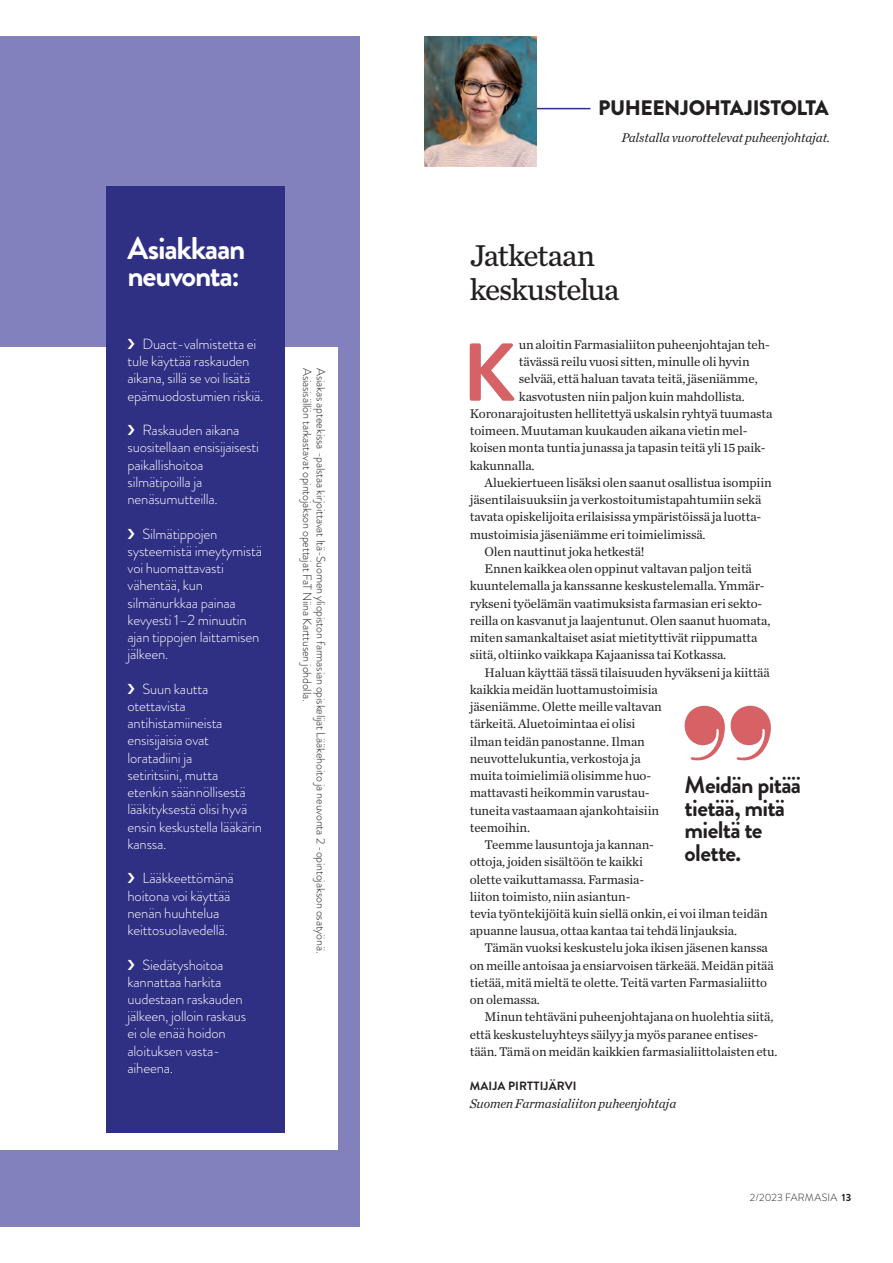
<style>
.page{position:relative;width:893px;height:1263px;background:#fff}
.page>*{position:absolute;margin:0;border:0;box-sizing:border-box;transform-origin:0 0}
.t1{font:700 81.9px "Brandon Grotesque";color:#d66265}
.t2{font:31.5px/34.5px "Chronicle Text G3";letter-spacing:-.035em;color:#231f20}
.t3{font:700 31.5px/27px "Brandon Grotesque";letter-spacing:-.04em;color:#fff}
.t4{font:700 24px/22.5px "Brandon Grotesque";letter-spacing:-.03em;color:#231f20}
.t5{font:900 21px "Brandon Grotesque";letter-spacing:-.02em;color:#231f20}
.t6{font:300 14.7px/17.2px "Brandon Grotesque";letter-spacing:-.015em;color:#fff}
.t7{font:13.2px "Chronicle Text G1";letter-spacing:-.01em;color:#231f20}
.t8{font:italic 13.2px "Chronicle Text G1";letter-spacing:-.01em;color:#231f20}
.t9{font:300 12px/13.5px "Brandon Grotesque";letter-spacing:-.015em;color:#231f20}
.t10{font:700 12px "Brandon Grotesque";letter-spacing:.01em;color:#231f20}
.t11{font:300 10.5px "Brandon Grotesque";letter-spacing:.015em;color:#231f20}
.s1{font-weight:700}
</style>
<div class="page">
<div style="left:0;top:36px;width:360px;height:1190px;background:#8280bd"></div>
<div style="left:0;top:348px;width:337px;height:802px;background:#fff"></div>
<hr style="left:443px;top:108px;width:147px;height:1px;background:#2f2f84">
<img style="left:424px;top:36px;width:112px;height:131px">
<div style="left:106px;top:187px;width:179px;height:946px;background:#2f2f84"></div>
<svg style="left:684px;top:705px;width:87px;height:56px"></svg>
<h2 class="t3" style="left:127px;top:235px;width:119px">Asiakkaan neuvonta:</h2>
<p class="t6" style="left:128px;top:335px;width:137px;text-indent:15px">Duact-valmistetta ei tule käyttää raskauden aikana, sillä se voi lisätä epämuodostumien riskiä.</p>
<p class="t6" style="left:128px;top:421px;width:133px;text-indent:15px">Raskauden aikana suositellaan ensisijaisesti paikallishoitoa silmätipoilla ja nenäsumutteilla.</p>
<p class="t6" style="left:128px;top:525px;width:136px;text-indent:15px">Silmätippojen systeemistä imeytymistä voi huomattavasti vähentää, kun silmänurkkaa painaa kevyesti 1–2 minuutin ajan tippojen laittamisen jälkeen.</p>
<p class="t6" style="left:128px;top:680px;width:136px;text-indent:15px">Suun kautta otettavista antihistamiineista ensisijaisia ovat loratadiini ja<br>setiritsiini, mutta etenkin säännöllisestä lääkityksestä olisi hyvä ensin keskustella lääkärin kanssa.</p>
<p class="t6" style="left:128px;top:870px;width:108px;text-indent:15px">Lääkkeettömänä hoitona voi käyttää nenän huuhtelua keittosuolavedellä.</p>
<p class="t6" style="left:128px;top:956px;width:120px;text-indent:15px">Siedätyshoitoa kannattaa harkita uudestaan raskauden jälkeen, jolloin raskaus ei ole enää hoidon aloituksen vasta&shy;aiheena.</p>
<p class="t9" style="left:328px;top:368px;width:587px;rotate:90deg">Asiakas apteekissa -palstaa kirjoittavat Itä-Suomen yliopiston farmasian opiskelijat Lääkehoito ja neuvonta 2 -opintojakson osatyönä.<br>Asiasisällön tarkastavat opintojakson opettajat FaT Niina Karttusen johdolla.</p>
<h3 class="t5" style="left:598px;top:100px;width:232px">PUHEENJOHTAJISTOLTA</h3>
<p class="t8" style="left:621px;top:132px;width:210px">Palstalla vuorottelevat puheenjohtajat.</p>
<h2 class="t2" style="left:470px;top:239px;width:151px">Jatketaan keskustelua</h2>
<h1 class="t1" style="left:462px;top:325px;width:55px">K</h1>
<p class="t7" style="left:519px;top:340px;width:253px">un aloitin Farmasialiiton puheenjohtajan teh-</p>
<p class="t7" style="left:519px;top:357px;width:232px">tävässä reilu vuosi sitten, minulle oli hyvin</p>
<p class="t7" style="left:519px;top:374px;width:240px">selvää, että haluan tavata teitä, jäseniämme,</p>
<p class="t7" style="left:519px;top:391px;width:227px">kasvotusten niin paljon kuin mahdollista.</p>
<p class="t7" style="left:470px;top:408px;width:304px">Koronarajoitusten hellitettyä uskalsin ryhtyä tuumasta</p>
<p class="t7" style="left:470px;top:426px;width:279px">toimeen. Muutaman kuukauden aikana vietin mel-</p>
<p class="t7" style="left:470px;top:443px;width:297px">koisen monta tuntia junassa ja tapasin teitä yli 15 paik-</p>
<p class="t7" style="left:470px;top:460px;width:66px">kakunnalla.</p>
<p class="t7" style="left:485px;top:477px;width:289px">Aluekiertueen lisäksi olen saanut osallistua isompiin</p>
<p class="t7" style="left:470px;top:495px;width:293px">jäsentilaisuuksiin ja verkostoitumistapahtumiin sekä</p>
<p class="t7" style="left:470px;top:512px;width:293px">tavata opiskelijoita erilaisissa ympäristöissä ja luotta-</p>
<p class="t7" style="left:470px;top:529px;width:237px">mustoimisia jäseniämme eri toimielimissä.</p>
<p class="t7" style="left:485px;top:546px;width:162px">Olen nauttinut joka hetkestä!</p>
<p class="t7" style="left:485px;top:564px;width:269px">Ennen kaikkea olen oppinut valtavan paljon teitä</p>
<p class="t7" style="left:470px;top:581px;width:296px">kuuntelemalla ja kanssanne keskustelemalla. Ymmär-</p>
<p class="t7" style="left:470px;top:598px;width:294px">rykseni työelämän vaatimuksista farmasian eri sekto-</p>
<p class="t7" style="left:470px;top:615px;width:302px">reilla on kasvanut ja laajentunut. Olen saanut huomata,</p>
<p class="t7" style="left:470px;top:633px;width:289px">miten samankaltaiset asiat mietityttivät riippumatta</p>
<p class="t7" style="left:470px;top:650px;width:258px">siitä, oltiinko vaikkapa Kajaanissa tai Kotkassa.</p>
<p class="t7" style="left:485px;top:667px;width:287px">Haluan käyttää tässä tilaisuuden hyväkseni ja kiittää</p>
<p class="t7" style="left:470px;top:684px;width:190px">kaikkia meidän luottamustoimisia</p>
<p class="t7" style="left:470px;top:702px;width:194px">jäseniämme. Olette meille valtavan</p>
<p class="t7" style="left:470px;top:719px;width:167px">tärkeitä. Aluetoimintaa ei olisi</p>
<p class="t7" style="left:470px;top:736px;width:177px">ilman teidän panostanne. Ilman</p>
<p class="t7" style="left:470px;top:753px;width:172px">neuvottelukuntia, verkostoja ja</p>
<p class="t7" style="left:470px;top:771px;width:183px">muita toimielimiä olisimme huo-</p>
<p class="t7" style="left:470px;top:788px;width:182px">mattavasti heikommin varustau-</p>
<p class="t7" style="left:470px;top:805px;width:191px">tuneita vastaamaan ajankohtaisiin</p>
<p class="t7" style="left:470px;top:822px;width:62px">teemoihin.</p>
<p class="t7" style="left:485px;top:840px;width:171px">Teemme lausuntoja ja kannan-</p>
<p class="t7" style="left:470px;top:857px;width:175px">ottoja, joiden sisältöön te kaikki</p>
<p class="t7" style="left:470px;top:874px;width:176px">olette vaikuttamassa. Farmasia-</p>
<p class="t7" style="left:470px;top:891px;width:162px">liiton toimisto, niin asiantun-</p>
<p class="t7" style="left:470px;top:909px;width:299px">tevia työntekijöitä kuin siellä onkin, ei voi ilman teidän</p>
<p class="t7" style="left:470px;top:926px;width:269px">apuanne lausua, ottaa kantaa tai tehdä linjauksia.</p>
<p class="t7" style="left:485px;top:943px;width:285px">Tämän vuoksi keskustelu joka ikisen jäsenen kanssa</p>
<p class="t7" style="left:470px;top:960px;width:306px">on meille antoisaa ja ensiarvoisen tärkeää. Meidän pitää</p>
<p class="t7" style="left:470px;top:977px;width:299px">tietää, mitä mieltä te olette. Teitä varten Farmasialiitto</p>
<p class="t7" style="left:470px;top:995px;width:72px">on olemassa.</p>
<p class="t7" style="left:485px;top:1012px;width:290px">Minun tehtäväni puheenjohtajana on huolehtia siitä,</p>
<p class="t7" style="left:470px;top:1029px;width:290px">että keskusteluyhteys säilyy ja myös paranee entises-</p>
<p class="t7" style="left:470px;top:1046px;width:309px">tään. Tämä on meidän kaikkien farmasialiittolaisten etu.</p>
<p class="t10" style="left:470px;top:1079px;width:108px">MAIJA PIRTTIJÄRVI</p>
<p class="t8" style="left:470px;top:1097px;width:208px">Suomen Farmasialiiton puheenjohtaja</p>
<h3 class="t4" style="left:684px;top:774px;width:118px">Meidän pitää tietää, mitä mieltä te olette.</h3>
<p class="t11" style="left:750px;top:1192px;width:103px">2/2023 FARMASIA <span class="s1">13</span></p>
</div>
